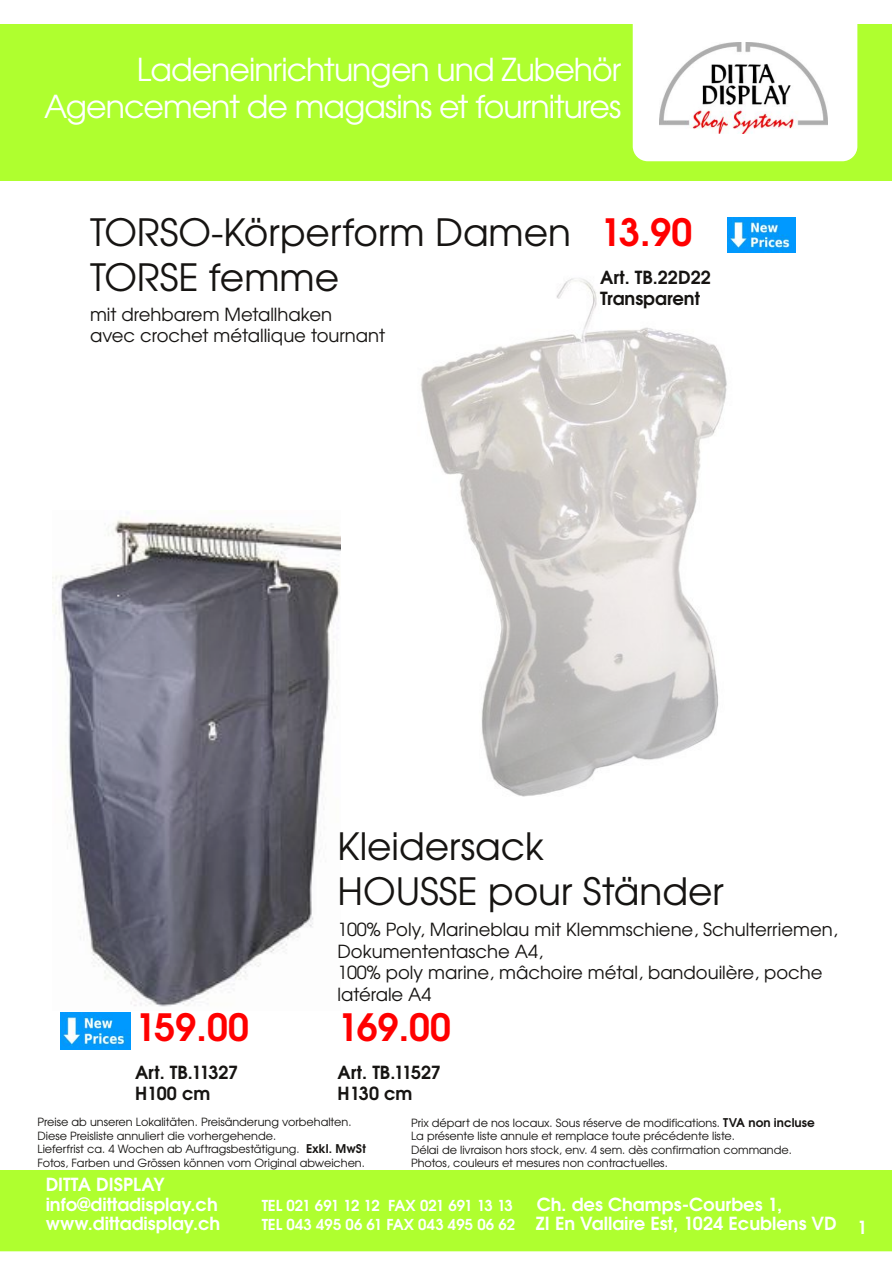
<style>
.page{position:relative;width:893px;height:1263px;background:#fff}
.page>*{position:absolute;margin:0;border:0;box-sizing:border-box;transform-origin:0 0}
.t1{font:37.5px/45px "URW Gothic L";color:#161412}
.t2{font:600 37.5px "URW Gothic L";color:#f00}
.t3{font:31.5px/37.8px "URW Gothic L";letter-spacing:-.03em;color:#fff;text-align:right}
.t4{font:18px/21.6px "URW Gothic L";color:#161412}
.t5{font:600 18px/19.5px "URW Gothic L";color:#fff}
.t6{font:600 18px/21px "URW Gothic L";color:#161412}
.t7{font:600 15px "URW Gothic L";letter-spacing:-.045em;color:#fff}
.t8{font:11.25px/13.5px "URW Gothic L";color:#161412}
.s1{font-weight:600;font-size:12px}
.s2{font-size:15px}
</style>
<div class="page">
<div style="left:1px;top:0;width:891px;height:180px;background:#afff2f"></div>
<div style="left:633px;top:4px;width:224px;height:157px;background:#fff;border-radius:15px"></div>
<img style="left:660px;top:42px;width:167px;height:92px">
<div style="left:1px;top:1px;width:891px;height:22px;background:#fff"></div>
<div style="left:0;top:0;width:893px;height:24px;border:1px solid #fff"></div>
<div style="left:1px;top:1170px;width:891px;height:93px;background:#afff2f"></div>
<svg style="left:0;top:1251px;width:892px;height:12px;background:#fcfff9"></svg>
<img style="left:52px;top:518px;width:289px;height:489px">
<img style="left:420px;top:278px;width:307px;height:519px">
<img style="left:728px;top:218px;width:67px;height:35px">
<img style="left:60px;top:1013px;width:70px;height:36px">
<h2 class="t3" style="left:44px;top:53px;width:579px">Ladeneinrichtungen und Zubehör<br>Agencement de magasins et fournitures</h2>
<h1 class="t1" style="left:90px;top:213px;width:482px">TORSO-Körperform Damen<br>TORSE femme</h1>
<h3 class="t4" style="left:90px;top:305px;width:297px">mit drehbarem Metallhaken<br>avec crochet métallique tournant</h3>
<h1 class="t2" style="left:600px;top:218px;width:94px">13.90</h1>
<h3 class="t6" style="left:600px;top:268px;width:112px">Art. TB.22D22<br>Transparent</h3>
<h1 class="t1" style="left:338px;top:827px;width:388px">Kleidersack<br>HOUSSE pour Ständer</h1>
<h1 class="t2" style="left:135px;top:1013px;width:116px">159.00</h1>
<h3 class="t6" style="left:135px;top:1063px;width:105px">Art. TB.11327<br>H100 cm</h3>
<h3 class="t4" style="left:338px;top:920px;width:502px">100% Poly, Marineblau mit Klemmschiene, Schulterriemen, Dokumententasche A4,<br>100% poly marine, mâchoire métal, bandouilère, poche latérale A4</h3>
<h1 class="t2" style="left:338px;top:1013px;width:115px">169.00</h1>
<h3 class="t6" style="left:338px;top:1063px;width:105px">Art. TB.11527<br>H130 cm</h3>
<p class="t8" style="left:38px;top:1116px;width:330px">Preise ab unseren Lokalitäten. Preisänderung vorbehalten.<br>Diese Preisliste annuliert die vorhergehende.<br>Lieferfrist ca. 4 Wochen ab Auftragsbestätigung. <span class="s1">Exkl. MwSt </span>Fotos, Farben und Grössen können vom Original abweichen.</p>
<p class="t8" style="left:411px;top:1117px;width:405px">Prix départ de nos locaux. Sous réserve de modifications. <span class="s1">TVA non incluse </span>La présente liste annule et remplace toute précédente liste.<br>Délai de livraison hors stock, env. 4 sem. dès confirmation commande.<br>Photos, couleurs et mesures non contractuelles.</p>
<h3 class="t5" style="left:46px;top:1176px;width:174px">DITTA DISPLAY info@dittadisplay.ch</h3>
<h3 class="t7" style="left:262px;top:1199px;width:253px">TEL 021 691 12 12 FAX 021 691 13 13</h3>
<h3 class="t5" style="left:537px;top:1196px;width:247px">Ch. des Champs-Courbes 1,</h3>
<h3 class="t5" style="left:46px;top:1215px;width:176px">www.dittadisplay.ch</h3>
<h3 class="t5" style="left:262px;top:1215px;width:607px"><span class="s2">TEL 043 495 06 61 FAX 043 495 06 62</span> ZI En Vallaire Est, 1024 Ecublens VD 1</h3>
</div>
